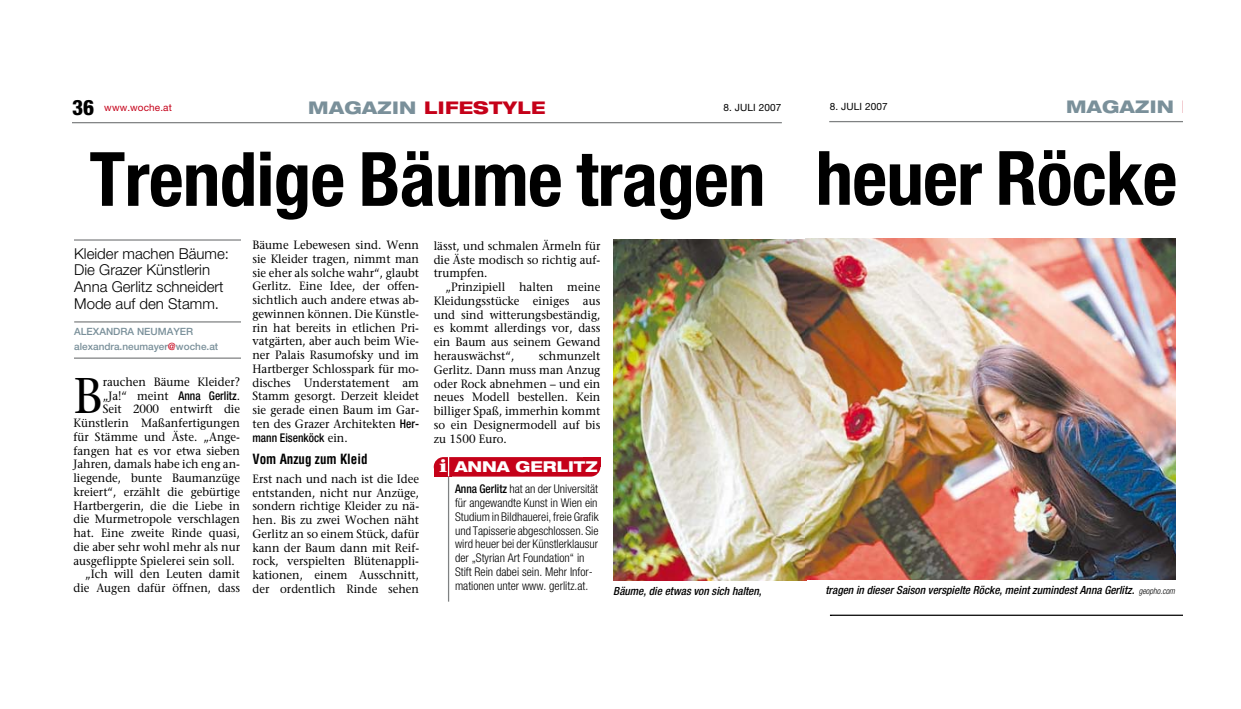
<style>
.page{position:relative;width:1241px;height:709px;background:#fff}
.page>*{position:absolute;margin:0;border:0;box-sizing:border-box;transform-origin:0 0}
.t1{font:700 condensed 75px "Helvetica Neue";letter-spacing:-.01em;color:#000}
.t2{font:50px "Stone Serif";color:#000;scale:.95 1}
.t3{font:800 expanded 17.5px "Helvetica Neue";letter-spacing:.02em;color:#c50119}
.t4{font:800 expanded 17.5px "Helvetica Neue";letter-spacing:.02em;color:#7a909a}
.t5{font:300 15px/16.8px "Helvetica Neue";color:#000}
.t6{font:800 expanded 15px "Helvetica Neue";color:#fff}
.t7{font:700 condensed 13.75px "Helvetica";color:#000;scale:.95 1}
.t8{font:12px/13.8px "Stone Serif";color:#000;text-align:justify;scale:.95 1}
.t9{font:300 condensed 12px/13.8px "Helvetica Neue";color:#000}
.t10{font:500 condensed 12px "Helvetica Neue";color:#000;scale:.95 1}
.t11{font:italic 500 condensed 11.25px "Helvetica Neue";color:#000}
.t12{font:500 10px/15px "Helvetica Neue";color:#7a909a}
.t13{font:10px "Helvetica Neue";letter-spacing:.01em;color:#000}
.t14{font:10px "Helvetica Neue";letter-spacing:.01em;color:#c50119}
.s1{color:#c50119}
.s2{font-weight:800;font-stretch:condensed;font-size:21.25px;color:#000}
.s3{color:#7a909a}
.s4{font-family:"Helvetica Neue";font-weight:500;font-stretch:condensed}
.s5{font-family:"Stone Serif";font-weight:400;font-stretch:normal}
.s6{font-family:"Stone Serif";font-weight:700;font-stretch:normal;font-size:17.5px}
.s7{font-weight:500}
.s8{font-weight:300;font-size:8.75px}
</style>
<div class="page">
<hr style="left:72px;top:122px;width:709px;height:1px;background:#7f8182">
<hr style="left:74px;top:239px;width:167px;height:2px;background:#7f8182">
<hr style="left:74px;top:321px;width:167px;height:1px;background:#7f8182">
<hr style="left:74px;top:357px;width:167px;height:2px;background:#7f8182">
<img style="left:613px;top:240px;width:193px;height:341px">
<div style="left:433px;top:457px;width:167px;height:19px;background:#c50119;border-radius:10px"></div>
<div style="left:433px;top:467px;width:18px;height:9px;background:#c50119"></div>
<div style="left:582px;top:457px;width:18px;height:10px;background:#c50119"></div>
<hr style="left:448px;top:476px;width:1px;height:125px;background:#7f8182">
<svg style="left:448px;top:457px;width:1px;height:19px"></svg>
<hr style="left:829px;top:121px;width:353px;height:1px;background:#7f8182">
<img style="left:805px;top:239px;width:369px;height:340px">
<svg style="left:830px;top:614px;width:352px;height:1px"></svg>
<p class="t13" style="left:829px;top:101px;width:59px">8. JULI 2007</p>
<h3 class="t4" style="left:1065px;top:97px;width:182px">MAGAZIN <span class="s1">LIFES</span></h3>
<h1 class="t1" style="left:88px;top:150px;width:1090px">Trendige Bäume tragen heuer Röcke</h1>
<p class="t14" style="left:72px;top:102px;width:101px"><span class="s2">36</span> www.woche.at</p>
<h3 class="t3" style="left:308px;top:98px;width:239px"><span class="s3">MAGAZIN</span> LIFESTYLE</h3>
<p class="t13" style="left:723px;top:102px;width:59px">8. JULI 2007</p>
<p class="t5" style="left:74px;top:245px;width:156px">Kleider machen Bäume:<br>Die Grazer Künstlerin<br>Anna Gerlitz schneidert<br>Mode auf den Stamm.</p>
<p class="t12" style="left:74px;top:325px;width:145px">ALEXANDRA NEUMAYER alexandra.neumayer<span class="s1">@</span>woche.at</p>
<h2 class="t2" style="left:73px;top:370px;width:32px">B</h2>
<p class="t8" style="left:103px;top:375px;width:146px">rauchen Bäume Kleider?</p>
<p class="t8" style="left:103px;top:389px;width:146px">„Ja!“ meint <span class="s4">Anna Gerlitz</span>.</p>
<p class="t8" style="left:103px;top:403px;width:146px">Seit 2000 entwirft die</p>
<p class="t8" style="left:73px;top:416px;width:177px">Künstlerin Maßanfertigungen</p>
<p class="t8" style="left:73px;top:430px;width:177px">für Stämme und Äste. „Ange-</p>
<p class="t8" style="left:73px;top:444px;width:177px">fangen hat es vor etwa sieben</p>
<p class="t8" style="left:73px;top:458px;width:177px">Jahren, damals habe ich eng an-</p>
<p class="t8" style="left:73px;top:471px;width:177px">liegende, bunte Baumanzüge</p>
<p class="t8" style="left:73px;top:485px;width:177px">kreiert“, erzählt die gebürtige</p>
<p class="t8" style="left:73px;top:499px;width:177px">Hartbergerin, die die Liebe in</p>
<p class="t8" style="left:73px;top:513px;width:177px">die Murmetropole verschlagen</p>
<p class="t8" style="left:73px;top:526px;width:177px">hat. Eine zweite Rinde quasi,</p>
<p class="t8" style="left:73px;top:540px;width:177px">die aber sehr wohl mehr als nur</p>
<p class="t8" style="left:73px;top:554px;width:171px">ausgeflippte Spielerei sein soll.</p>
<p class="t8" style="left:85px;top:568px;width:165px">„Ich will den Leuten damit</p>
<p class="t8" style="left:73px;top:581px;width:177px">die Augen dafür öffnen, dass</p>
<p class="t8" style="left:252px;top:238px;width:177px">Bäume Lebewesen sind. Wenn sie Kleider tragen, nimmt man sie eher als solche wahr“, glaubt Gerlitz. Eine Idee, der offen&shy;sichtlich auch andere etwas ab&shy;gewinnen können. Die Künstle&shy;rin hat bereits in etlichen Pri&shy;vatgärten, aber auch beim Wie&shy;ner Palais Rasumofsky und im Hartberger Schlosspark für mo&shy;disches Understatement am Stamm gesorgt. Derzeit kleidet sie gerade einen Baum im Gar&shy;ten des Grazer Architekten <span class="s4">Her-</span></p>
<p class="t10" style="left:252px;top:433px;width:102px">mann Eisenköck <span class="s5">ein.</span></p>
<p class="t7" style="left:252px;top:454px;width:123px">Vom Anzug zum Kleid</p>
<p class="t8" style="left:252px;top:472px;width:177px">Erst nach und nach ist die Idee entstanden, nicht nur Anzüge, sondern richtige Kleider zu nä&shy;hen. Bis zu zwei Wochen näht Gerlitz an so einem Stück, dafür kann der Baum dann mit Reif&shy;rock, verspielten Blütenappli&shy;kationen, einem Ausschnitt, der ordentlich Rinde sehen</p>
<p class="t8" style="left:433px;top:239px;width:177px">lässt, und schmalen Ärmeln für die Äste modisch so richtig auf&shy;trumpfen.</p>
<p class="t8" style="left:433px;top:281px;width:177px;text-indent:12px">„Prinzipiell halten meine Kleidungsstücke einiges aus und sind witterungsbeständig, es kommt allerdings vor, dass ein Baum aus seinem Gewand herauswächst“,</p>
<p class="t8" style="left:433px;top:349px;width:177px;text-indent:105px">schmunzelt Gerlitz. Dann muss man Anzug oder Rock abnehmen – und ein neues Modell bestellen. Kein billiger Spaß, immerhin kommt so ein Designermodell auf bis zu 1500 Euro.</p>
<p class="t6" style="left:439px;top:458px;width:160px"><span class="s6">i</span> ANNA GERLITZ</p>
<p class="t9" style="left:455px;top:483px;width:145px"><span class="s7">Anna Gerlitz</span> hat an der Universität für angewandte Kunst in Wien ein Studium in Bildhauerei, freie Grafik und Tapisserie abgeschlossen. Sie wird heuer bei der Künstlerklausur der „Styrian Art Foundation“ in Stift Rein dabei sein. Mehr Infor&shy;mationen unter www. gerlitz.at.</p>
<p class="t11" style="left:613px;top:587px;width:150px">Bäume, die etwas von sich halten,</p>
<p class="t11" style="left:825px;top:586px;width:351px">tragen in dieser Saison verspielte Röcke, meint zumindest Anna Gerlitz. <span class="s8">geopho.com</span></p>
</div>
